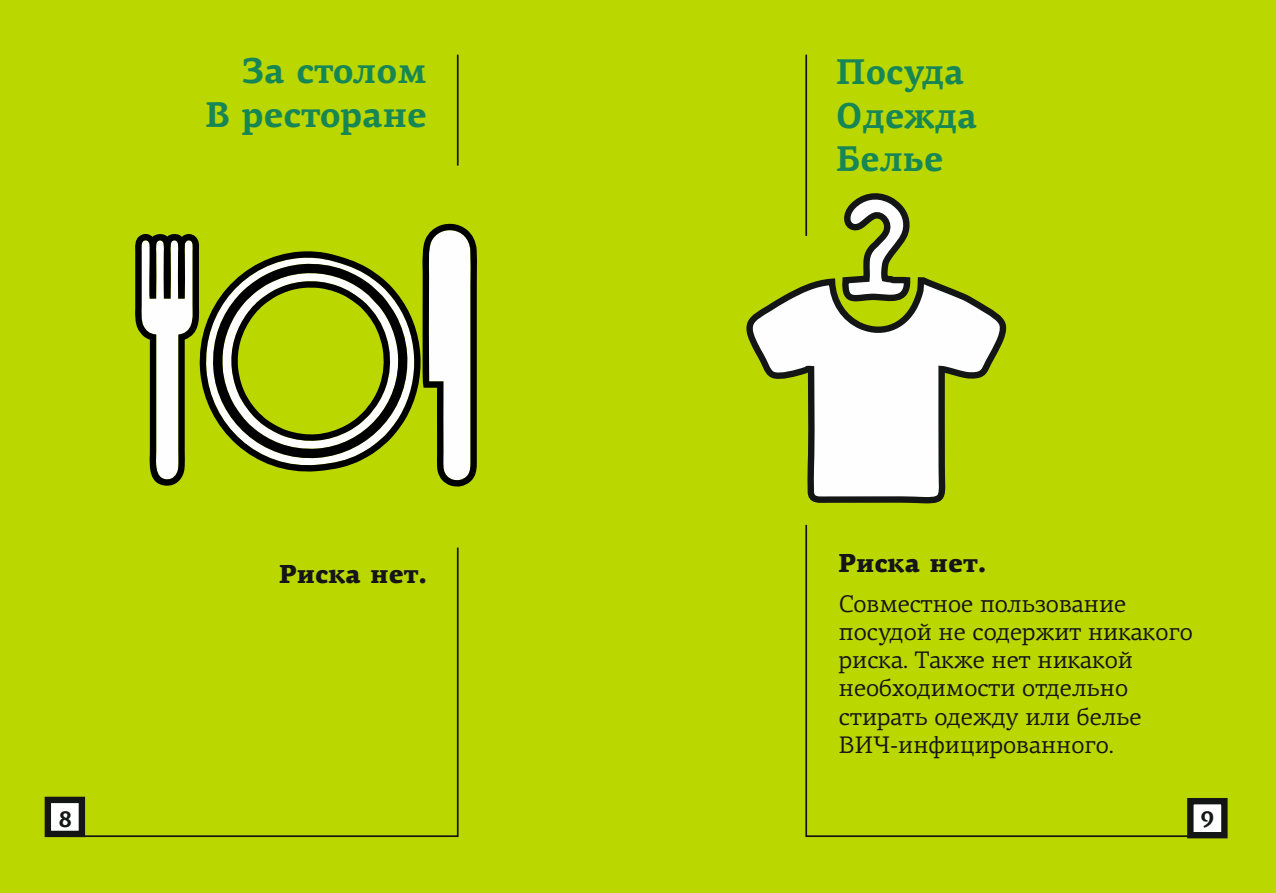
<style>
.page{position:relative;width:1276px;height:893px;background:#fff}
.page>*{position:absolute;margin:0;border:0;box-sizing:border-box;transform-origin:0 0}
.t1{font:700 36px/43.8px "PF Agora Serif Pro";color:#178655;text-align:right}
.t2{font:900 26.1px "PF Agora Serif Pro";color:#141515}
.t3{font:24px/28.2px "PF Agora Serif Pro";color:#141515}
.t4{font:700 22.5px "PF Agora Serif Pro";color:#141515}
</style>
<div class="page">
<div style="left:0;top:0;width:638px;height:893px;background:#bbd700"></div>
<div style="left:638px;top:0;width:638px;height:893px;background:#bbd700"></div>
<svg style="left:1187px;top:798px;width:41px;height:41px"></svg>
<hr style="left:457px;top:55px;width:1px;height:111px;background:#141515">
<svg style="left:67px;top:547px;width:392px;height:291px"></svg>
<svg style="left:45px;top:797px;width:40px;height:40px;background:#838484"></svg>
<svg style="left:805px;top:524px;width:392px;height:314px"></svg>
<hr style="left:805px;top:55px;width:2px;height:181px;background:#141515">
<svg style="left:422px;top:223px;width:55px;height:264px;background:#b3b795"></svg>
<svg style="left:135px;top:234px;width:65px;height:252px"></svg>
<svg style="left:198px;top:251px;width:223px;height:222px"></svg>
<svg style="left:216px;top:266px;width:190px;height:189px"></svg>
<svg style="left:746px;top:277px;width:260px;height:227px"></svg>
<svg style="left:835px;top:193px;width:82px;height:235px"></svg>
<h1 class="t1" style="left:205px;top:52px;width:223px">За столом<br>В ресторане</h1>
<p class="t2" style="left:279px;top:563px;width:150px">Риска нет.</p>
<h1 class="t1" style="left:836px;top:53px;width:143px;text-align:left">Посуда<br>Одежда<br>Белье</h1>
<p class="t2" style="left:838px;top:553px;width:150px">Риска нет.</p>
<p class="t3" style="left:839px;top:591px;width:355px">Совместное пользование посудой не содержит никакого риска. Также нет никакой необходимости отдельно стирать одежду или белье<br>ВИЧ-инфицированного.</p>
<p class="t4" style="left:58px;top:810px;width:15px">8</p>
<p class="t4" style="left:1200px;top:810px;width:15px">9</p>
</div>
